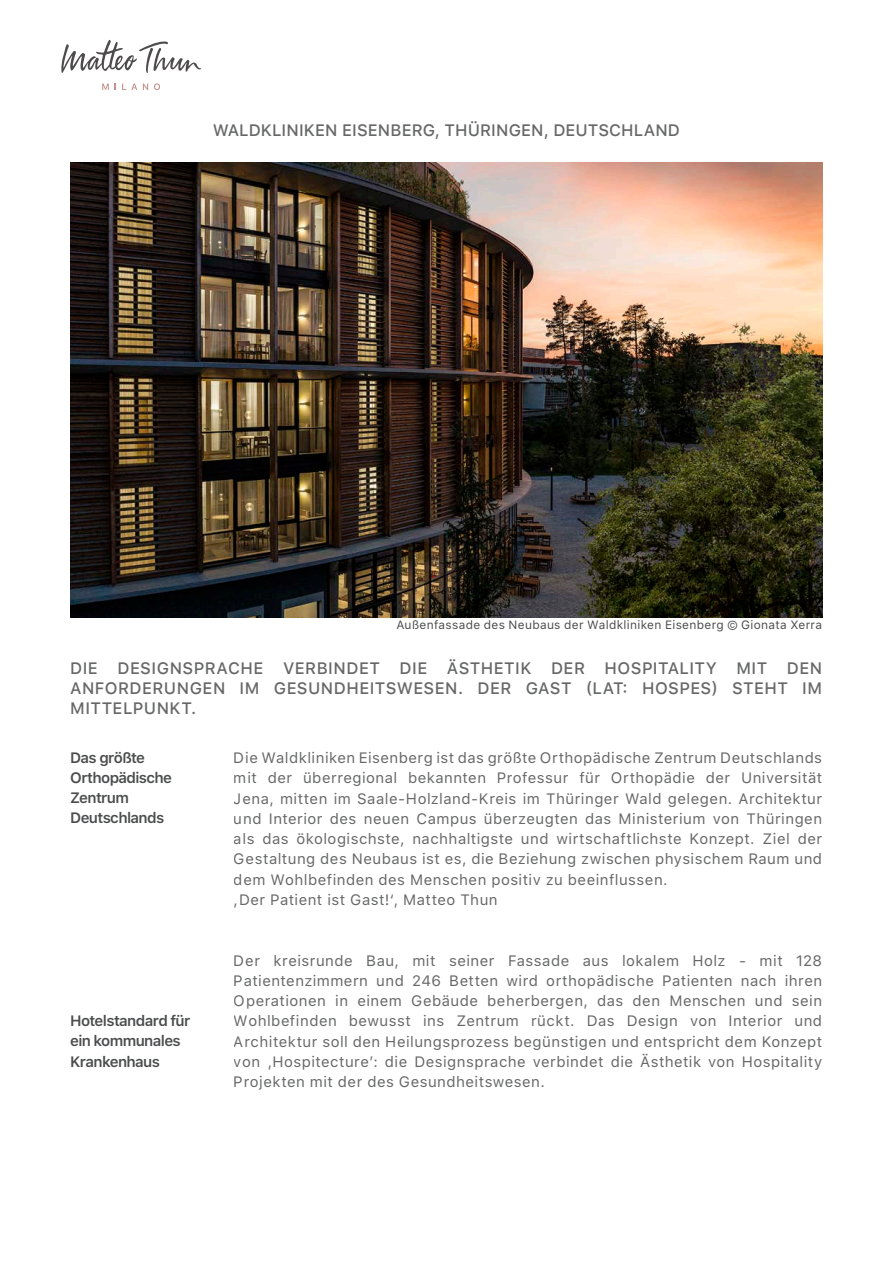
<style>
.page{position:relative;width:893px;height:1263px;background:#fff}
.page>*{position:absolute;margin:0;border:0;box-sizing:border-box;transform-origin:0 0}
.t1{font:500 16.5px/20.2px "SF Pro Text";letter-spacing:.01em;color:#4b4c4d;text-align:justify}
.t2{font:15px/20.2px "SF Pro Text";letter-spacing:.03em;color:#4b4c4d}
.t3{font:600 15px/20.2px "SF Pro Text";letter-spacing:-.04em;color:#4b4c4d}
.t4{font:12px "SF Pro Text";letter-spacing:.025em;color:#4b4c4d}
</style>
<div class="page">
<svg style="left:61px;top:39px;width:140px;height:34px"></svg>
<svg style="left:102px;top:84px;width:7px;height:6px"></svg>
<svg style="left:122px;top:84px;width:15px;height:6px"></svg>
<svg style="left:143px;top:84px;width:5px;height:6px"></svg>
<svg style="left:154px;top:83px;width:6px;height:7px"></svg>
<img style="left:70px;top:163px;width:752px;height:454px">
<p class="t1" style="left:212px;top:121px;width:469px">WALDKLINIKEN EISENBERG, THÜRINGEN, DEUTSCHLAND</p>
<p class="t4" style="left:396px;top:616px;width:427px">Außenfassade des Neubaus der Waldkliniken Eisenberg © Gionata Xerra</p>
<p class="t1" style="left:70px;top:659px;width:753px">DIE DESIGNSPRACHE VERBINDET DIE ÄSTHETIK DER HOSPITALITY MIT DEN ANFORDERUNGEN IM GESUNDHEITSWESEN. DER GAST (LAT: HOSPES) STEHT IM MITTELPUNKT.</p>
<p class="t3" style="left:70px;top:748px;width:103px">Das größte<br>Orthopädische<br>Zentrum<br>Deutschlands</p>
<p class="t3" style="left:70px;top:1011px;width:122px">Hotelstandard für ein kommunales<br>Krankenhaus</p>
<p class="t2" style="left:234px;top:748px;width:590px">Die Waldkliniken Eisenberg ist das größte Orthopädische Zentrum Deutschlands mit der überregional bekannten Professur für Orthopädie der Universität Jena, mitten im Saale-Holzland-Kreis im Thüringer Wald gelegen. Architektur und Interior des neuen Campus überzeugten das Ministerium von Thüringen als das ökologischste, nachhaltigste und wirtschaftlichste Konzept. Ziel der Gestaltung des Neubaus ist es, die Beziehung zwischen physischem Raum und dem Wohlbefinden des Menschen positiv zu beeinflussen.<br>‚Der Patient ist Gast!‘, Matteo Thun</p>
<p class="t2" style="left:234px;top:951px;width:590px;text-align:justify">Der kreisrunde Bau, mit seiner Fassade aus lokalem Holz - mit 128<br>Patientenzimmern und 246 Betten wird orthopädische Patienten nach ihren Operationen in einem Gebäude beherbergen, das den Menschen und sein Wohlbefinden bewusst ins Zentrum rückt. Das Design von Interior und Architektur soll den Heilungsprozess begünstigen und entspricht dem Konzept von ‚Hospitecture’: die Designsprache verbindet die Ästhetik von Hospitality Projekten mit der des Gesundheitswesen.</p>
</div>
